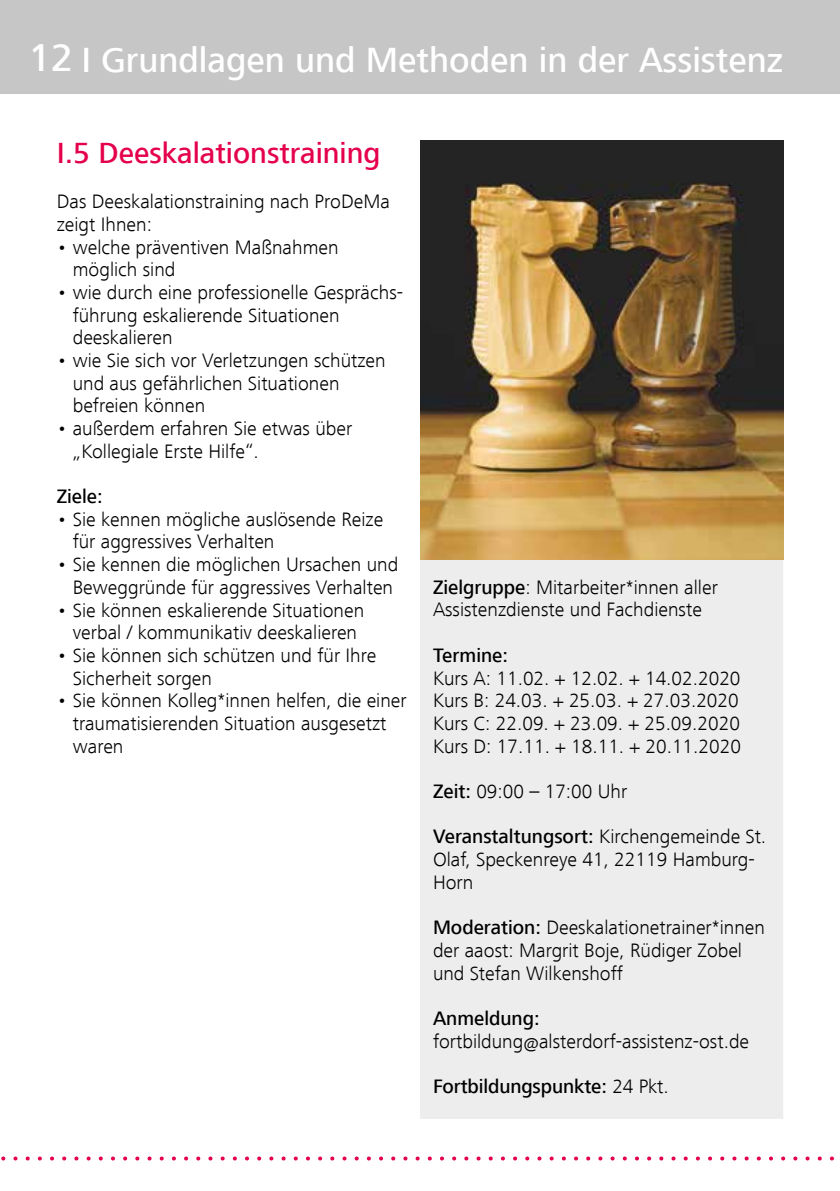
<style>
.page{position:relative;width:840px;height:1191px;background:#fff}
.page>*{position:absolute;margin:0;border:0;box-sizing:border-box;transform-origin:0 0}
.t1{font:500 36px "Frutiger Next LT";color:#fff}
.t2{font:500 30px "Frutiger Next LT";color:#e5004b}
.t3{font:300 20px/22.6px "Frutiger Next LT";color:#000}
.t4{font:500 20px "Frutiger Next LT";letter-spacing:-.005em;color:#000}
.s1{font-size:40px}
.s2{font-weight:500}
.s3{font-weight:300}
</style>
<div class="page">
<div style="left:0;top:0;width:839px;height:93px;background:#c6c6c6"></div>
<svg style="left:1px;top:1156px;width:833px;height:4px"></svg>
<div style="left:420px;top:559px;width:362px;height:560px;background:#ededed"></div>
<img style="left:420px;top:140px;width:362px;height:419px">
<h1 class="t1" style="left:28px;top:40px;width:756px"><span class="s1">12</span> I Grundlagen und Methoden in der Assistenz</h1>
<h2 class="t2" style="left:57px;top:136px;width:325px">I.5 Deeskalationstraining</h2>
<p class="t3" style="left:57px;top:190px;width:334px">Das Deeskalationstraining nach ProDeMa zeigt Ihnen:</p>
<p class="t3" style="left:73px;top:236px;width:267px;text-indent:-16px">• welche präventiven Maßnahmen möglich sind</p>
<p class="t3" style="left:73px;top:281px;width:332px;text-indent:-16px">• wie durch eine professionelle Gesprächs&shy;führung eskalierende Situationen deeskalieren</p>
<p class="t3" style="left:73px;top:349px;width:314px;text-indent:-16px">• wie Sie sich vor Verletzungen schützen und aus gefährlichen Situationen befreien können</p>
<p class="t3" style="left:73px;top:417px;width:281px;text-indent:-16px">• außerdem erfahren Sie etwas über „Kollegiale Erste Hilfe“.</p>
<p class="t4" style="left:57px;top:485px;width:47px">Ziele:</p>
<p class="t3" style="left:73px;top:508px;width:312px;text-indent:-16px">• Sie kennen mögliche auslösende Reize für aggressives Verhalten</p>
<p class="t3" style="left:57px;top:553px;width:343px;text-align:center">• Sie kennen die möglichen Ursachen und<br>Beweggründe für aggressives Verhalten</p>
<p class="t3" style="left:57px;top:598px;width:309px;text-align:center">• Sie können eskalierende Situationen verbal / kommunikativ deeskalieren</p>
<p class="t3" style="left:73px;top:644px;width:305px;text-indent:-16px">• Sie können sich schützen und für Ihre<br>Sicherheit sorgen</p>
<p class="t3" style="left:73px;top:689px;width:335px;text-indent:-16px">• Sie können Kolleg*innen helfen, die einer traumatisierenden Situation ausgesetzt waren</p>
<p class="t3" style="left:433px;top:576px;width:286px"><span class="s2">Zielgruppe</span>: Mitarbeiter*innen aller<br>Assistenzdienste und Fachdienste</p>
<p class="t4" style="left:433px;top:644px;width:77px">Termine:</p>
<p class="t3" style="left:433px;top:666px;width:309px;text-align:justify">Kurs A: 11.02. + 12.02. + 14.02.2020<br>Kurs B: 24.03. + 25.03. + 27.03.2020<br>Kurs C: 22.09. + 23.09. + 25.09.2020<br>Kurs D: 17.11. + 18.11. + 20.11.2020</p>
<p class="t3" style="left:433px;top:780px;width:196px"><span class="s2">Zeit:</span> 09:00 – 17:00 Uhr</p>
<p class="t3" style="left:433px;top:825px;width:334px"><span class="s2">Veranstaltungsort:</span> Kirchengemeinde St.<br>Olaf, Speckenreye 41, 22119 Hamburg-<br>Horn</p>
<p class="t3" style="left:433px;top:916px;width:333px"><span class="s2">Moderation:</span> Deeskalationetrainer*innen der aaost: Margrit Boje, Rüdiger Zobel und Stefan Wilkenshoff</p>
<p class="t4" style="left:433px;top:1007px;width:108px">Anmeldung:</p>
<p class="t3" style="left:433px;top:1029px;width:317px">fortbildung@alsterdorf-assistenz-ost.de</p>
<p class="t4" style="left:433px;top:1075px;width:237px">Fortbildungspunkte: <span class="s3">24 Pkt.</span></p>
</div>
